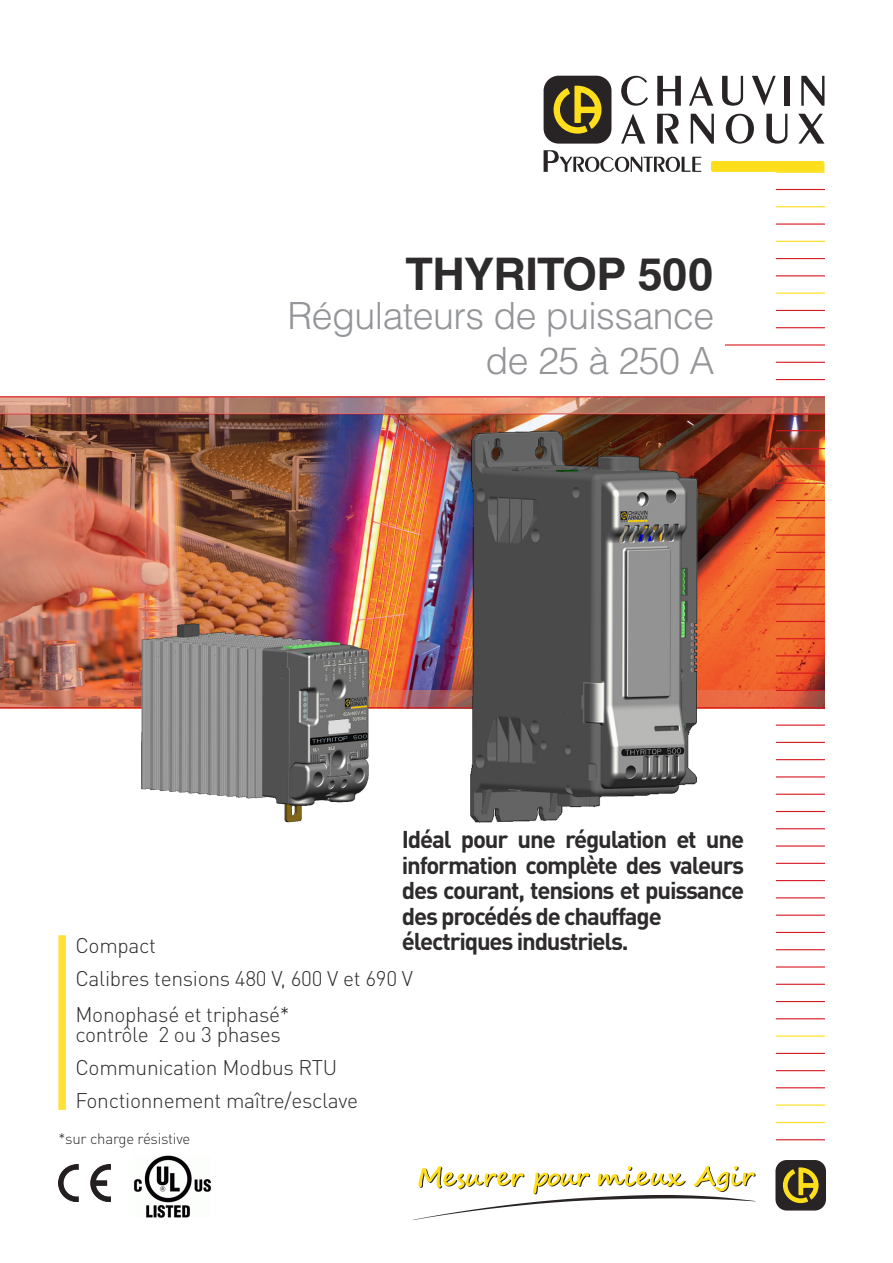
<style>
.page{position:relative;width:893px;height:1263px;background:#fff}
.page>*{position:absolute;margin:0;border:0;box-sizing:border-box;transform-origin:0 0}
.t1{font:700 45px "Helvetica LT Std";letter-spacing:-.015em;color:#2e2b2c}
.t2{font:300 37.5px "Helvetica LT Std";letter-spacing:-.015em;color:#939598}
.t3{font:700 24px/25.5px "DIN Pro";letter-spacing:-.05em;color:#2e2b2c;text-align:justify}
.t4{font:300 21px "DIN Pro";letter-spacing:-.015em;color:#2e2b2c}
.t5{font:300 15px "DIN Pro";letter-spacing:-.015em;color:#2e2b2c}
</style>
<div class="page">
<img style="left:0;top:414px;width:825px;height:277px">
<svg style="left:0;top:691px;width:825px;height:18px;background:#d0684b"></svg>
<svg style="left:0;top:397px;width:825px;height:17px;background:#bf7f6a"></svg>
<hr style="left:776px;top:172px;width:49px;height:1px;background:#ffdf1b">
<hr style="left:776px;top:189px;width:49px;height:1px;background:#d7171f">
<hr style="left:776px;top:206px;width:49px;height:1px;background:#ffdf1b">
<hr style="left:776px;top:223px;width:49px;height:2px;background:#d7171f">
<hr style="left:776px;top:241px;width:49px;height:1px;background:#ffdf1b">
<hr style="left:776px;top:258px;width:49px;height:1px;background:#d7171f">
<hr style="left:776px;top:275px;width:49px;height:1px;background:#d7171f">
<hr style="left:776px;top:293px;width:49px;height:1px;background:#ffdf1b">
<hr style="left:776px;top:310px;width:49px;height:1px;background:#d7171f">
<hr style="left:776px;top:327px;width:49px;height:1px;background:#d7171f">
<hr style="left:725px;top:344px;width:100px;height:2px;background:#d7171f">
<hr style="left:776px;top:362px;width:49px;height:1px;background:#d7171f">
<hr style="left:776px;top:379px;width:49px;height:1px;background:#d7171f">
<hr style="left:0;top:396px;width:825px;height:1px;background:#d7171f">
<hr style="left:776px;top:430px;width:49px;height:1px;background:#d7171f">
<hr style="left:776px;top:414px;width:49px;height:1px;background:#d7171f">
<hr style="left:776px;top:448px;width:49px;height:1px;background:#d7171f">
<hr style="left:776px;top:465px;width:49px;height:1px;background:#d7171f">
<hr style="left:776px;top:483px;width:49px;height:1px;background:#d7171f">
<hr style="left:776px;top:500px;width:49px;height:1px;background:#d7171f">
<hr style="left:776px;top:517px;width:49px;height:1px;background:#d7171f">
<hr style="left:776px;top:534px;width:49px;height:2px;background:#d7171f">
<hr style="left:776px;top:552px;width:49px;height:1px;background:#d7171f">
<hr style="left:776px;top:569px;width:49px;height:1px;background:#d7171f">
<hr style="left:776px;top:586px;width:49px;height:1px;background:#d7171f">
<hr style="left:776px;top:604px;width:49px;height:1px;background:#d7171f">
<hr style="left:776px;top:655px;width:49px;height:1px;background:#d7171f">
<hr style="left:776px;top:621px;width:49px;height:1px;background:#d7171f">
<hr style="left:776px;top:673px;width:49px;height:1px;background:#d7171f">
<hr style="left:776px;top:638px;width:49px;height:1px;background:#d7171f">
<hr style="left:776px;top:690px;width:49px;height:1px;background:#d7171f">
<hr style="left:0;top:707px;width:825px;height:1px;background:#d7171f">
<hr style="left:776px;top:724px;width:49px;height:2px;background:#d7171f">
<hr style="left:776px;top:742px;width:49px;height:1px;background:#d7171f">
<hr style="left:776px;top:759px;width:49px;height:1px;background:#d7171f">
<hr style="left:776px;top:776px;width:49px;height:1px;background:#d7171f">
<hr style="left:776px;top:794px;width:49px;height:1px;background:#d7171f">
<hr style="left:776px;top:811px;width:49px;height:1px;background:#d7171f">
<hr style="left:776px;top:828px;width:49px;height:1px;background:#d7171f">
<hr style="left:776px;top:845px;width:49px;height:2px;background:#d7171f">
<hr style="left:776px;top:863px;width:49px;height:1px;background:#d7171f">
<hr style="left:776px;top:880px;width:49px;height:1px;background:#d7171f">
<hr style="left:776px;top:897px;width:49px;height:1px;background:#d7171f">
<hr style="left:776px;top:914px;width:49px;height:2px;background:#d7171f">
<hr style="left:776px;top:932px;width:49px;height:1px;background:#d7171f">
<hr style="left:776px;top:949px;width:49px;height:1px;background:#d7171f">
<hr style="left:776px;top:966px;width:49px;height:1px;background:#d7171f">
<hr style="left:776px;top:984px;width:49px;height:1px;background:#d7171f">
<hr style="left:776px;top:1001px;width:49px;height:1px;background:#d7171f">
<hr style="left:776px;top:1018px;width:49px;height:1px;background:#d7171f">
<hr style="left:776px;top:1035px;width:49px;height:2px;background:#ffdf1b">
<hr style="left:776px;top:1053px;width:49px;height:1px;background:#d7171f">
<hr style="left:776px;top:1070px;width:49px;height:1px;background:#d7171f">
<hr style="left:776px;top:1087px;width:49px;height:1px;background:#d7171f">
<hr style="left:776px;top:1104px;width:49px;height:2px;background:#ffdf1b">
<hr style="left:776px;top:1122px;width:49px;height:1px;background:#ffdf1b">
<hr style="left:776px;top:1139px;width:49px;height:1px;background:#d7171f">
<div style="left:544px;top:76px;width:67px;height:68px;background:#282426;border-radius:15px"></div>
<svg style="left:554px;top:86px;width:48px;height:48px"></svg>
<svg style="left:621px;top:76px;width:27px;height:30px"></svg>
<svg style="left:657px;top:76px;width:24px;height:30px"></svg>
<svg style="left:689px;top:76px;width:24px;height:30px"></svg>
<svg style="left:722px;top:76px;width:21px;height:30px"></svg>
<svg style="left:752px;top:76px;width:24px;height:30px"></svg>
<div style="left:785px;top:76px;width:5px;height:30px;background:#282426"></div>
<svg style="left:801px;top:76px;width:23px;height:30px"></svg>
<svg style="left:621px;top:114px;width:24px;height:30px"></svg>
<svg style="left:657px;top:114px;width:22px;height:30px"></svg>
<svg style="left:691px;top:114px;width:23px;height:30px"></svg>
<svg style="left:726px;top:114px;width:28px;height:30px"></svg>
<svg style="left:766px;top:114px;width:21px;height:30px"></svg>
<svg style="left:798px;top:114px;width:26px;height:30px"></svg>
<div style="left:711px;top:161px;width:113px;height:11px;background:#ffdf1b;border-radius:2px"></div>
<svg style="left:544px;top:150px;width:157px;height:22px"></svg>
<svg style="left:413px;top:1166px;width:343px;height:54px"></svg>
<div style="left:775px;top:1160px;width:51px;height:50px;background:#282426;border-radius:11px"></div>
<svg style="left:783px;top:1167px;width:36px;height:36px"></svg>
<div style="left:58px;top:935px;width:8px;height:175px;background:#ffe035"></div>
<img style="left:414px;top:430px;width:330px;height:393px">
<img style="left:132px;top:622px;width:243px;height:201px">
<img style="left:58px;top:1165px;width:52px;height:37px">
<img style="left:134px;top:1155px;width:77px;height:63px">
<p class="t1" style="left:406px;top:247px;width:309px">THYRITOP 500</p>
<p class="t2" style="left:288px;top:293px;width:428px">Régulateurs de puissance</p>
<p class="t2" style="left:486px;top:338px;width:230px">de 25 à 250 A</p>
<p class="t3" style="left:402px;top:824px;width:344px">Idéal pour une régulation et une information complète des valeurs des courant, tensions et puissance des procédés de chauffage</p>
<p class="t3" style="left:402px;top:926px;width:228px">électriques industriels.</p>
<p class="t4" style="left:75px;top:929px;width:82px">Compact</p>
<p class="t4" style="left:75px;top:962px;width:339px">Calibres tensions 480 V, 600 V et 690 V</p>
<p class="t4" style="left:75px;top:998px;width:216px">Monophasé et triphasé*</p>
<p class="t4" style="left:75px;top:1018px;width:207px">contrôle 2 ou 3 phases</p>
<p class="t4" style="left:75px;top:1051px;width:263px">Communication Modbus RTU</p>
<p class="t4" style="left:75px;top:1084px;width:284px">Fonctionnement maître/esclave</p>
<p class="t5" style="left:58px;top:1127px;width:133px">*sur charge résistive</p>
</div>
